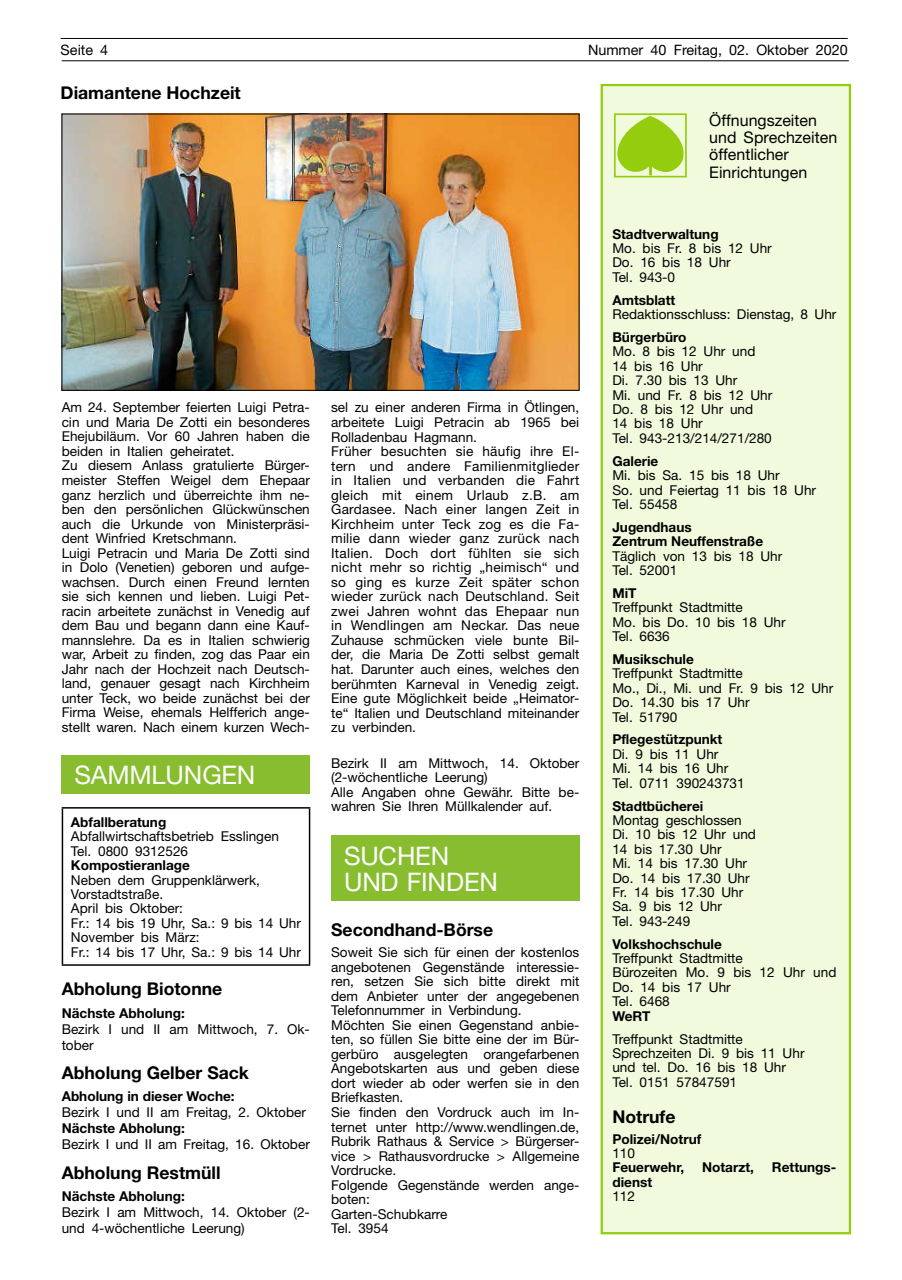
<style>
.page{position:relative;width:902px;height:1280px;background:#fff}
.page>*{position:absolute;margin:0;border:0;box-sizing:border-box;transform-origin:0 0}
.t1{font:25.65px "Helvetica Neue";letter-spacing:-.005em;color:#fff}
.t2{font:700 17.55px "Helvetica Neue";color:#000}
.t3{font:16.05px/17.1px "Helvetica Neue";color:#000}
.t4{font:14.4px "Helvetica Neue";color:#000}
.t5{font:13.65px/14.5px "Helvetica Neue";color:#000}
.t6{font:13.65px/14.5px "Helvetica Neue";letter-spacing:.02em;color:#000}
.t7{font:700 13.65px/14.4px "Helvetica Neue";color:#000}
</style>
<div class="page">
<hr style="left:61px;top:38px;width:786px;height:1px;background:#000">
<hr style="left:62px;top:61px;width:786px;height:1px;background:#000">
<div style="left:601px;top:85px;width:248px;height:1148px;background:#f2fadd"></div>
<div style="left:600px;top:84px;width:251px;height:1150px;border:2px solid #93cd0d"></div>
<div style="left:614px;top:113px;width:72px;height:64px;border:2px solid #93cd0d"></div>
<svg style="left:617px;top:116px;width:68px;height:59px"></svg>
<img style="left:64px;top:116px;width:513px;height:273px">
<div style="left:62px;top:114px;width:517px;height:277px;border:1px solid #000"></div>
<div style="left:62px;top:755px;width:248px;height:39px;background:#87bd2f"></div>
<hr style="left:62px;top:807px;width:248px;height:2px;background:#000">
<hr style="left:62px;top:809px;width:1px;height:155px;background:#000">
<hr style="left:309px;top:809px;width:1px;height:155px;background:#000">
<hr style="left:62px;top:964px;width:248px;height:2px;background:#000">
<div style="left:331px;top:835px;width:248px;height:66px;background:#87bd2f"></div>
<p class="t4" style="left:61px;top:41px;width:49px">Seite 4</p>
<p class="t4" style="left:588px;top:41px;width:261px">Nummer 40 Freitag, 02. Oktober 2020</p>
<p class="t2" style="left:61px;top:82px;width:182px">Diamantene Hochzeit</p>
<p class="t5" style="left:62px;top:400px;width:250px">Am 24. September feierten Luigi Petra&shy;cin und Maria De Zotti ein besonderes Ehejubiläum. Vor 60 Jahren haben die beiden in Italien geheiratet.<br>Zu diesem Anlass gratulierte Bürger&shy;meister Steffen Weigel dem Ehepaar ganz herzlich und überreichte ihm ne&shy;ben den persönlichen Glückwünschen auch die Urkunde von Ministerpräsi&shy;dent Winfried Kretschmann.<br>Luigi Petracin und Maria De Zotti sind in Dolo (Venetien) geboren und aufge&shy;wachsen. Durch einen Freund lernten sie sich kennen und lieben. Luigi Pet&shy;racin arbeitete zunächst in Venedig auf dem Bau und begann dann eine Kauf&shy;mannslehre. Da es in Italien schwierig war, Arbeit zu finden, zog das Paar ein Jahr nach der Hochzeit nach Deutsch&shy;land, genauer gesagt nach Kirchheim unter Teck, wo beide zunächst bei der Firma Weise, ehemals Helfferich ange&shy;stellt waren. Nach einem kurzen Wech-</p>
<p class="t6" style="left:331px;top:400px;width:250px">sel zu einer anderen Firma in Ötlingen, arbeitete Luigi Petracin ab 1965 bei Rolladenbau Hagmann.<br>Früher besuchten sie häufig ihre El&shy;tern und andere Familienmitglieder in Italien und verbanden die Fahrt gleich mit einem Urlaub z.B. am Gardasee. Nach einer langen Zeit in Kirchheim unter Teck zog es die Fa&shy;milie dann wieder ganz zurück nach Italien. Doch dort fühlten sie sich nicht mehr so richtig „heimisch“ und so ging es kurze Zeit später schon wieder zurück nach Deutschland. Seit zwei Jahren wohnt das Ehepaar nun in Wendlingen am Neckar. Das neue Zuhause schmücken viele bunte Bil&shy;der, die Maria De Zotti selbst gemalt hat. Darunter auch eines, welches den berühmten Karneval in Venedig zeigt.<br>Eine gute Möglichkeit beide „Heimator&shy;te“ Italien und Deutschland miteinander zu verbinden.</p>
<h1 class="t1" style="left:75px;top:759px;width:182px">SAMMLUNGEN</h1>
<p class="t7" style="left:71px;top:815px;width:97px">Abfallberatung</p>
<p class="t5" style="left:71px;top:829px;width:209px">Abfallwirtschaftsbetrieb Esslingen<br>Tel. 0800 9312526</p>
<p class="t7" style="left:71px;top:858px;width:120px">Kompostieranlage</p>
<p class="t5" style="left:71px;top:872px;width:231px">Neben dem Gruppenklärwerk,<br>Vorstadtstraße.<br>April bis Oktober:<br>Fr.: 14 bis 19 Uhr, Sa.: 9 bis 14 Uhr<br>November bis März:<br>Fr.: 14 bis 17 Uhr, Sa.: 9 bis 14 Uhr</p>
<p class="t2" style="left:62px;top:978px;width:162px">Abholung Biotonne</p>
<p class="t7" style="left:62px;top:1005px;width:125px">Nächste Abholung:</p>
<p class="t5" style="left:62px;top:1020px;width:250px;line-height:16px">Bezirk I und II am Mittwoch, 7. Ok&shy;tober</p>
<p class="t2" style="left:62px;top:1062px;width:189px">Abholung Gelber Sack</p>
<p class="t7" style="left:62px;top:1089px;width:174px">Abholung in dieser Woche:</p>
<p class="t5" style="left:62px;top:1105px;width:246px">Bezirk I und II am Freitag, 2. Oktober</p>
<p class="t7" style="left:62px;top:1121px;width:125px">Nächste Abholung:</p>
<p class="t5" style="left:62px;top:1137px;width:250px">Bezirk I und II am Freitag, 16. Oktober</p>
<p class="t2" style="left:62px;top:1161px;width:160px">Abholung Restmüll</p>
<p class="t7" style="left:62px;top:1189px;width:125px">Nächste Abholung:</p>
<p class="t5" style="left:62px;top:1204px;width:250px;line-height:16px">Bezirk I am Mittwoch, 14. Oktober (2- und 4-wöchentliche Leerung)</p>
<p class="t5" style="left:331px;top:755px;width:250px">Bezirk II am Mittwoch, 14. Oktober (2-wöchentliche Leerung)<br>Alle Angaben ohne Gewähr. Bitte be&shy;wahren Sie Ihren Müllkalender auf.</p>
<h1 class="t1" style="left:344px;top:841px;width:107px">SUCHEN</h1>
<h1 class="t1" style="left:344px;top:866px;width:155px">UND FINDEN</h1>
<p class="t2" style="left:331px;top:919px;width:163px">Secondhand-Börse</p>
<p class="t5" style="left:331px;top:945px;width:250px">Soweit Sie sich für einen der kostenlos angebotenen Gegenstände interessie&shy;ren, setzen Sie sich bitte direkt mit dem Anbieter unter der angegebenen<br>Telefonnummer in Verbindung.<br>Möchten Sie einen Gegenstand anbie&shy;ten, so füllen Sie bitte eine der im Bür&shy;gerbüro ausgelegten orangefarbenen<br>Angebotskarten aus und geben diese dort wieder ab oder werfen sie in den<br>Briefkasten.<br>Sie finden den Vordruck auch im In&shy;ternet unter http://www.wendlingen.de,<br>Rubrik Rathaus &amp; Service &gt; Bürgerser&shy;vice &gt; Rathausvordrucke &gt; Allgemeine<br>Vordrucke.<br>Folgende Gegenstände werden ange&shy;boten:<br>Garten-Schubkarre<br>Tel. 3954</p>
<p class="t3" style="left:709px;top:112px;width:129px">Öffnungszeiten und Sprechzeiten öffentlicher<br>Einrichtungen</p>
<p class="t7" style="left:612px;top:226px;width:108px">Stadtverwaltung</p>
<p class="t5" style="left:612px;top:241px;width:161px">Mo. bis Fr. 8 bis 12 Uhr<br>Do. 16 bis 18 Uhr<br>Tel. 943-0</p>
<p class="t7" style="left:612px;top:292px;width:64px">Amtsblatt</p>
<p class="t5" style="left:612px;top:307px;width:225px">Redaktionsschluss: Dienstag, 8 Uhr</p>
<p class="t7" style="left:612px;top:330px;width:76px">Bürgerbüro</p>
<p class="t5" style="left:612px;top:344px;width:161px">Mo. 8 bis 12 Uhr und<br>14 bis 16 Uhr<br>Di. 7.30 bis 13 Uhr<br>Mi. und Fr. 8 bis 12 Uhr<br>Do. 8 bis 12 Uhr und<br>14 bis 18 Uhr<br>Tel. 943-213/214/271/280</p>
<p class="t7" style="left:612px;top:453px;width:48px">Galerie</p>
<p class="t5" style="left:612px;top:468px;width:205px">Mi. bis Sa. 15 bis 18 Uhr<br>So. und Feiertag 11 bis 18 Uhr<br>Tel. 55458</p>
<p class="t7" style="left:612px;top:519px;width:152px">Jugendhaus<br>Zentrum Neuffenstraße</p>
<p class="t5" style="left:612px;top:548px;width:171px">Täglich von 13 bis 18 Uhr<br>Tel. 52001</p>
<p class="t7" style="left:612px;top:585px;width:26px">MiT</p>
<p class="t5" style="left:612px;top:600px;width:175px">Treffpunkt Stadtmitte<br>Mo. bis Do. 10 bis 18 Uhr<br>Tel. 6636</p>
<p class="t7" style="left:612px;top:652px;width:83px">Musikschule</p>
<p class="t5" style="left:612px;top:666px;width:222px">Treffpunkt Stadtmitte<br>Mo., Di., Mi. und Fr. 9 bis 12 Uhr<br>Do. 14.30 bis 17 Uhr<br>Tel. 51790</p>
<p class="t7" style="left:612px;top:732px;width:111px">Pflegestützpunkt</p>
<p class="t5" style="left:612px;top:747px;width:134px">Di. 9 bis 11 Uhr<br>Mi. 14 bis 16 Uhr<br>Tel. 0711 390243731</p>
<p class="t7" style="left:612px;top:798px;width:92px">Stadtbücherei</p>
<p class="t5" style="left:612px;top:813px;width:145px">Montag geschlossen<br>Di. 10 bis 12 Uhr und<br>14 bis 17.30 Uhr<br>Mi. 14 bis 17.30 Uhr<br>Do. 14 bis 17.30 Uhr<br>Fr. 14 bis 17.30 Uhr<br>Sa. 9 bis 12 Uhr<br>Tel. 943-249</p>
<p class="t7" style="left:612px;top:936px;width:111px">Volkshochschule</p>
<p class="t5" style="left:612px;top:951px;width:225px">Treffpunkt Stadtmitte<br>Bürozeiten Mo. 9 bis 12 Uhr und<br>Do. 14 bis 17 Uhr<br>Tel. 6468</p>
<p class="t7" style="left:612px;top:1008px;width:40px">WeRT</p>
<p class="t5" style="left:612px;top:1031px;width:194px">Treffpunkt Stadtmitte<br>Sprechzeiten Di. 9 bis 11 Uhr und tel. Do. 16 bis 18 Uhr<br>Tel. 0151 57847591</p>
<p class="t2" style="left:612px;top:1105px;width:65px">Notrufe</p>
<p class="t7" style="left:612px;top:1131px;width:90px">Polizei/Notruf</p>
<p class="t5" style="left:612px;top:1145px;width:24px">110</p>
<p class="t7" style="left:612px;top:1160px;width:73px">Feuerwehr,</p>
<p class="t7" style="left:702px;top:1160px;width:53px">Notarzt,</p>
<p class="t7" style="left:771px;top:1160px;width:66px">Rettungs-</p>
<p class="t7" style="left:612px;top:1174px;width:41px">dienst</p>
<p class="t5" style="left:612px;top:1189px;width:24px">112</p>
</div>
